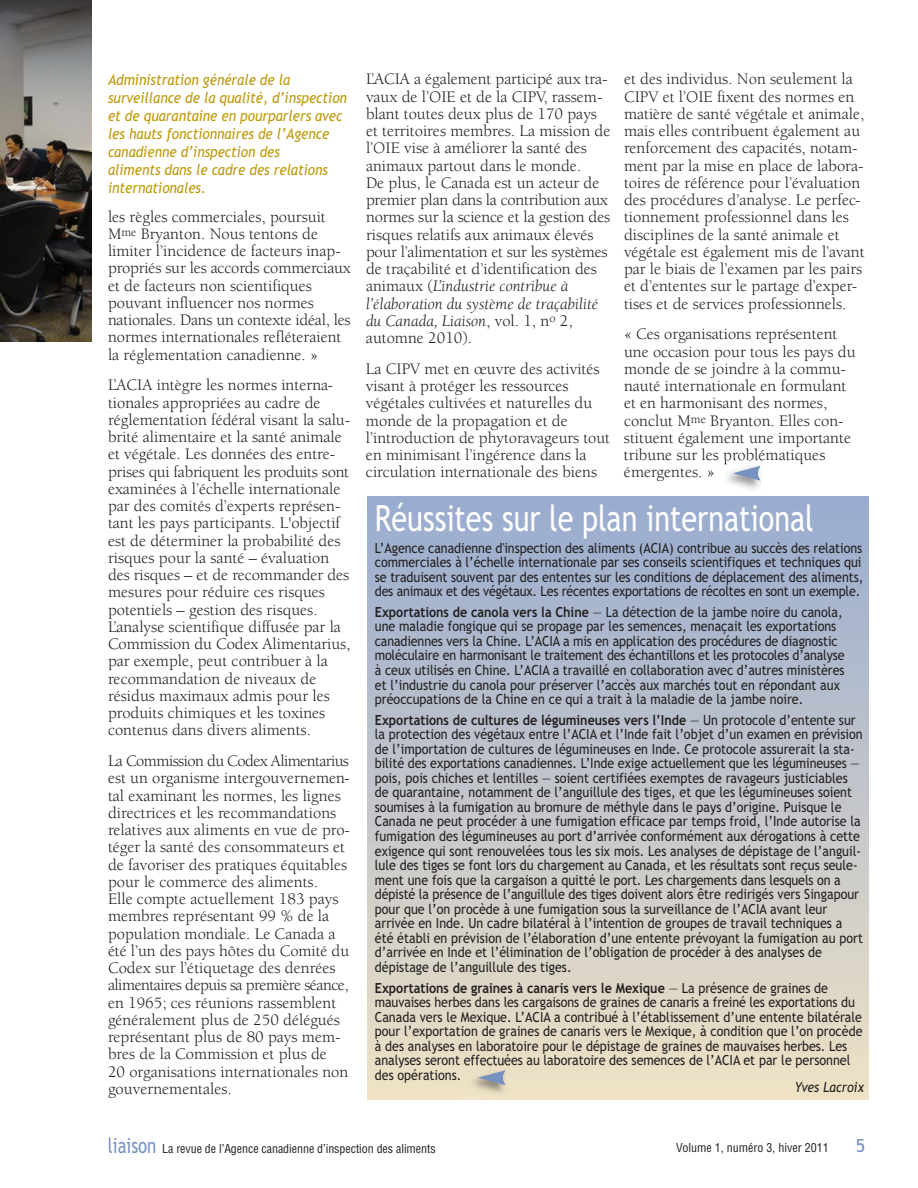
<style>
.page{position:relative;width:918px;height:1188px;background:#fff}
.page>*{position:absolute;margin:0;border:0;box-sizing:border-box;transform-origin:0 0}
.t1{font:36px "Trebuchet MS";color:#fff;scale:.8 1}
.t2{font:18px "Trebuchet MS";color:#7592c1}
.t3{font:16.5px/17.2px "Berkeley";color:#231f20}
.t4{font:italic 15px/18px "Trebuchet MS";color:#bd9705;scale:.9 1}
.t5{font:13.95px/14.5px "Trebuchet MS";color:#231f20;scale:.9 1}
.t6{font:italic 13.95px "Trebuchet MS";color:#231f20;scale:.9 1}
.t7{font:condensed 12px "Helvetica";letter-spacing:-.005em;color:#231f20}
.s1{font-weight:700}
.s2{font-style:italic}
.s3{font-family:"Trebuchet MS";font-stretch:normal;font-size:21px;color:#7592c1}
</style>
<div class="page">
<div style="left:368px;top:496px;width:500px;height:604px;background:linear-gradient(to bottom,#99abd0,#eee1c5)"></div>
<img style="left:462px;top:1064px;width:50px;height:36px">
<svg style="left:478px;top:1070px;width:28px;height:15px"></svg>
<img style="left:724px;top:460px;width:43px;height:30px">
<svg style="left:733px;top:466px;width:28px;height:15px"></svg>
<img style="left:0;top:147px;width:91px;height:195px">
<img style="left:0;top:0;width:92px;height:147px">
<p class="t4" style="left:108px;top:72px;width:267px">Administration générale de la surveillance de la qualité, d’inspection et de quarantaine en pourparlers avec les hauts fonctionnaires de l’Agence canadienne d’inspection des<br>aliments dans le cadre des relations internationales.</p>
<p class="t3" style="left:108px;top:209px;width:244px">les règles commerciales, poursuit M<sup>me</sup> Bryanton. Nous tentons de limiter l’incidence de facteurs inap&shy;propriés sur les accords commerciaux et de facteurs non scientifiques pouvant influencer nos normes nationales. Dans un contexte idéal, les normes internationales refléteraient la réglementation canadienne. »</p>
<p class="t3" style="left:108px;top:378px;width:244px">L’ACIA intègre les normes interna&shy;tionales appropriées au cadre de réglementation fédéral visant la salu - brité alimentaire et la santé animale et végétale. Les données des entre&shy;prises qui fabriquent les produits sont examinées à l’échelle internationale par des comités d’experts représen&shy;tant les pays participants. L'objectif est de déterminer la probabilité des risques pour la santé – évaluation des risques – et de recommander des mesures pour réduire ces risques potentiels – gestion des risques.<br>L’analyse scienti fique diffusée par la Commission du Codex Alimentarius, par exemple, peut contribuer à la recommandation de niveaux de résidus maximaux admis pour les produits chimiques et les toxines contenus dans divers aliments.</p>
<p class="t3" style="left:108px;top:754px;width:244px">La Commission du Codex Alimentarius est un organisme intergouvernemen&shy;tal examinant les normes, les lignes directrices et les recommandations relatives aux aliments en vue de pro&shy;téger la santé des consommateurs et de favoriser des pratiques équitables pour le commerce des aliments.<br>Elle compte actuellement 183 pays membres représentant 99 % de la population mondiale. Le Canada a été l’un des pays hôtes du Comité du Codex sur l’étiquetage des denrées alimentaires depuis sa première séance, en 1965; ces réunions rassemblent généralement plus de 250 délégués représentant plus de 80 pays mem&shy;bres de la Commission et plus de<br>20 organisations internationales non gouvernementales.</p>
<p class="t3" style="left:624px;top:72px;width:242px">et des individus. Non seulement la CIPV et l’OIE fixent des normes en matière de santé végétale et animale, mais elles contribuent également au renforcement des capacités, notam&shy;ment par la mise en place de labora&shy;toires de référence pour l’évaluation des procédures d’analyse. Le perfec&shy;tionnement professionnel dans les disciplines de la santé animale et végétale est également mis de l’avant par le biais de l’examen par les pairs et d’ententes sur le partage d’exper&shy;tises et de services professionnels.</p>
<p class="t3" style="left:624px;top:327px;width:233px">« Ces organisations représentent une occasion pour tous les pays du monde de se joindre à la commu&shy;nauté internationale en formulant et en harmonisant des normes, conclut M<sup>me</sup> Bryanton. Elles con&shy;stituent également une importante tribune sur les problématiques émergentes. »</p>
<h1 class="t1" style="left:375px;top:504px;width:550px">Réussites sur le plan international</h1>
<p class="t5" style="left:375px;top:542px;width:544px">L’Agence canadienne d'inspection des aliments (ACIA) contribue au succès des relations commerciales à l’échelle internationale par ses conseils scientifiques et techniques qui se traduisent souvent par des ententes sur les conditions de déplacement des aliments, des animaux et des végétaux. Les récentes exportations de récoltes en sont un exemple.</p>
<p class="t5" style="left:375px;top:606px;width:523px"><span class="s1">Exportations de canola vers la Chine</span> — La détection de la jambe noire du canola, une maladie fongique qui se propage par les semences, menaçait les exportations canadiennes vers la Chine. L’ACIA a mis en application des procédures de diagnostic moléculaire en harmonisant le traitement des échantillons et les protocoles d’analyse à ceux utilisés en Chine. L’ACIA a travaillé en collaboration avec d’autres ministères et l’industrie du canola pour préserver l’accès aux marchés tout en répondant aux préoccupations de la Chine en ce qui a trait à la maladie de la jambe noire.</p>
<p class="t5" style="left:375px;top:714px;width:544px"><span class="s1">Exportations de cultures de légumineuses vers l’Inde</span> — Un protocole d’entente sur la protection des végétaux entre l’ACIA et l’Inde fait l’objet d’un examen en prévision de l’importation de cultures de légumineuses en Inde. Ce protocole assurerait la sta&shy;bilité des exportations canadiennes. L’Inde exige actuellement que les légumineuses — pois, pois chiches et lentilles — soient certifiées exemptes de ravageurs justiciables de quarantaine, notamment de l’anguillule des tiges, et que les légumineuses soient soumises à la fumigation au bromure de méthyle dans le pays d’origine. Puisque le Canada ne peut procéder à une fumigation efficace par temps froid, l’Inde autorise la fumigation des légumineuses au port d’arrivée conformément aux dérogations à cette exigence qui sont renouvelées tous les six mois. Les analyses de dépistage de l’anguil&shy;lule des tiges se font lors du chargement au Canada, et les résultats sont reçus seule&shy;ment une fois que la cargaison a quitté le port. Les chargements dans lesquels on a dépisté la présence de l’anguillule des tiges doivent alors être redirigés vers Singapour pour que l’on procède à une fumigation sous la surveillance de l’ACIA avant leur arrivée en Inde. Un cadre bilatéral à l’intention de groupes de travail techniques a été établi en prévision de l’élaboration d’une entente prévoyant la fumigation au port d’arrivée en Inde et l’élimination de l’obligation de procéder à des analyses de dépistage de l’anguillule des tiges.</p>
<p class="t5" style="left:375px;top:982px;width:543px"><span class="s1">Exportations de graines à canaris vers le Mexique</span> — La présence de graines de mauvaises herbes dans les cargaisons de graines de canaris a freiné les exportations du Canada vers le Mexique. L’ACIA a contribué à l’établissement d’une entente bilatérale pour l’exportation de graines de canaris vers le Mexique, à condition que l’on procède à des analyses en laboratoire pour le dépistage de graines de mauvaises herbes. Les analyses seront effectuées au laboratoire des semences de l’ACIA et par le personnel des opérations.</p>
<p class="t6" style="left:795px;top:1082px;width:78px">Yves Lacroix</p>
<p class="t3" style="left:366px;top:72px;width:246px">L’ACIA a également participé aux tra - vaux de l’OIE et de la CIPV, rassem&shy;blant toutes deux plus de 170 pays et territoires membres. La mission de l’OIE vise à améliorer la santé des animaux partout dans le monde.<br>De plus, le Canada est un acteur de premier plan dans la contribution aux normes sur la science et la gestion des risques relatifs aux animaux élevés pour l’alimentation et sur les systèmes de traçabilité et d’identification des animaux (<span class="s2">L’industrie contribue à l’élaboration du système de traçabilité du Canada, Liaison</span>, vol. 1, n<sup>o</sup> 2, automne 2010).</p>
<p class="t3" style="left:366px;top:362px;width:245px">La CIPV met en œuvre des activités visant à protéger les ressources végétales cultivées et naturelles du monde de la propagation et de l’introduction de phytoravageurs tout en minimisant l’ingérence dans la circulation internationale des biens</p>
<p class="t7" style="left:108px;top:1144px;width:329px"><span class="s3">liaison</span> La revue de l’Agence canadienne d’inspection des aliments</p>
<p class="t7" style="left:676px;top:1143px;width:154px">Volume 1, numéro 3, hiver 2011</p>
<p class="t2" style="left:856px;top:1139px;width:11px">5</p>
</div>
